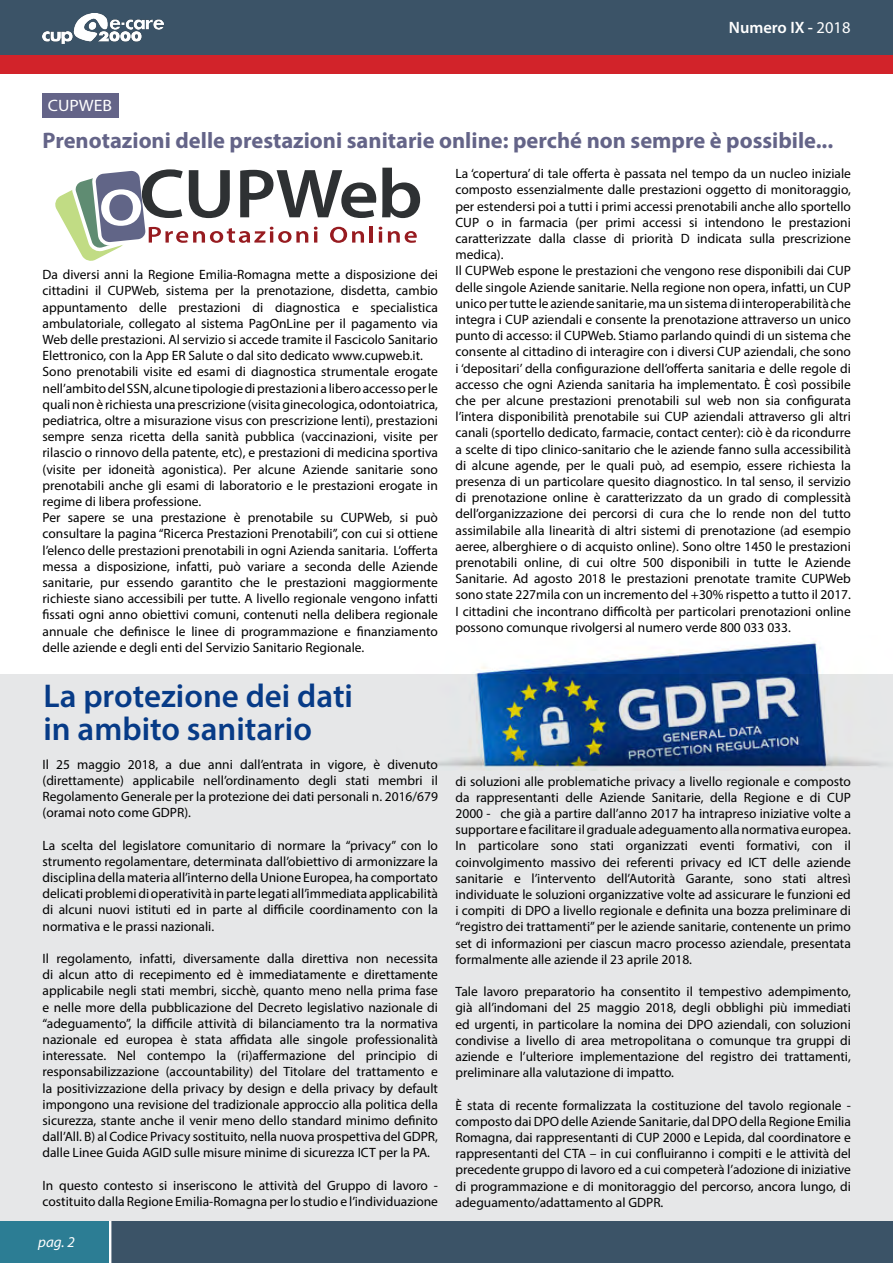
<style>
.page{position:relative;width:893px;height:1263px;background:#fff}
.page>*{position:absolute;margin:0;border:0;box-sizing:border-box;transform-origin:0 0}
.t1{font:600 33px/33px "Myriad Pro";color:#073b87}
.t2{font:700 22.5px "Myriad Pro";color:#646488}
.t3{font:600 16.5px "Myriad Pro";color:#fff}
.t4{font:16.5px "Myriad Pro";color:#fff;scale:1.07 1}
.t5{font:italic 15px "Myriad Pro";color:#fff}
.t6{font:13.5px/16.2px "Myriad Pro";color:#000;text-align:justify}
.s1{font-weight:400}
</style>
<div class="page">
<div style="left:0;top:0;width:893px;height:55px;background:#3b5367"></div>
<div style="left:0;top:1220px;width:893px;height:43px;background:#3b5367"></div>
<img style="left:43px;top:14px;width:120px;height:30px">
<hr style="left:108px;top:1220px;width:3px;height:43px;background:#fff">
<div style="left:0;top:1220px;width:108px;height:43px;background:#2c7d94"></div>
<div style="left:0;top:674px;width:893px;height:546px;background:#e6e7e8"></div>
<div style="left:0;top:55px;width:893px;height:18px;background:#d2232a"></div>
<div style="left:43px;top:93px;width:76px;height:25px;background:#646488"></div>
<img style="left:427px;top:641px;width:459px;height:130px">
<svg style="left:55px;top:167px;width:365px;height:94px"></svg>
<p class="t4" style="left:48px;top:95px;width:62px">CUPWEB</p>
<p class="t3" style="left:729px;top:17px;width:123px">Numero IX - <span class="s1">2018</span></p>
<h2 class="t2" style="left:43px;top:126px;width:792px">Prenotazioni delle prestazioni sanitarie online: perché non sempre è possibile...</h2>
<p class="t6" style="left:43px;top:266px;width:397px;text-align:left">Da diversi anni la Regione Emilia-Romagna mette a disposizione dei cittadini il CUPWeb, sistema per la prenotazione, disdetta, cambio appuntamento delle prestazioni di diagnostica e specialistica ambulatoriale, collegato al sistema PagOnLine per il pagamento via Web delle prestazioni. Al servizio si accede tramite il Fascicolo Sanitario Elettronico, con la App ER Salute o dal sito dedicato www.cupweb.it.<br>Sono prenotabili visite ed esami di diagnostica strumentale erogate nell’ambito del SSN, alcune tipologie di prestazioni a libero accesso per le quali non è richiesta una prescrizione (visita ginecologica, odontoiatrica, pediatrica, oltre a misurazione visus con prescrizione lenti), prestazioni sempre senza ricetta della sanità pubblica (vaccinazioni, visite per rilascio o rinnovo della patente, etc), e prestazioni di medicina sportiva (visite per idoneità agonistica). Per alcune Aziende sanitarie sono prenotabili anche gli esami di laboratorio e le prestazioni erogate in regime di libera professione.<br>Per sapere se una prestazione è prenotabile su CUPWeb, si può consultare la pagina “Ricerca Prestazioni Prenotabili”, con cui si ottiene l’elenco delle prestazioni prenotabili in ogni Azienda sanitaria. L’offerta messa a disposizione, infatti, può variare a seconda delle Aziende sanitarie, pur essendo garantito che le prestazioni maggiormente richieste siano accessibili per tutte. A livello regionale vengono infatti fissati ogni anno obiettivi comuni, contenuti nella delibera regionale annuale che definisce le linee di programmazione e finanziamento delle aziende e degli enti del Servizio Sanitario Regionale.</p>
<h1 class="t1" style="left:43px;top:679px;width:311px">La protezione dei dati in ambito sanitario</h1>
<p class="t6" style="left:43px;top:756px;width:397px">Il 25 maggio 2018, a due anni dall’entrata in vigore, è divenuto (direttamente) applicabile nell’ordinamento degli stati membri il Regolamento Generale per la protezione dei dati personali n. 2016/679 (oramai noto come GDPR).</p>
<p class="t6" style="left:43px;top:837px;width:397px">La scelta del legislatore comunitario di normare la “privacy” con lo strumento regolamentare, determinata dall’obiettivo di armonizzare la disciplina della materia all’interno della Unione Europea, ha comportato delicati problemi di operatività in parte legati all’immediata applicabilità di alcuni nuovi istituti ed in parte al difficile coordinamento con la normativa e le prassi nazionali.</p>
<p class="t6" style="left:43px;top:950px;width:397px">Il regolamento, infatti, diversamente dalla direttiva non necessita di alcun atto di recepimento ed è immediatamente e direttamente applicabile negli stati membri, sicchè, quanto meno nella prima fase e nelle more della pubblicazione del Decreto legislativo nazionale di “adeguamento”, la difficile attività di bilanciamento tra la normativa nazionale ed europea è stata affidata alle singole professionalità interessate. Nel contempo la (ri)affermazione del principio di responsabilizzazione (accountability) del Titolare del trattamento e la positivizzazione della privacy by design e della privacy by default impongono una revisione del tradizionale approccio alla politica della sicurezza, stante anche il venir meno dello standard minimo definito dall’All. B) al Codice Privacy sostituito, nella nuova prospettiva del GDPR, dalle Linee Guida AGID sulle misure minime di sicurezza ICT per la PA.</p>
<p class="t6" style="left:43px;top:1177px;width:397px">In questo contesto si inseriscono le attività del Gruppo di lavoro - costituito dalla Regione Emilia-Romagna per lo studio e l’individuazione</p>
<p class="t5" style="left:38px;top:1233px;width:38px">pag. 2</p>
<p class="t6" style="left:455px;top:165px;width:397px;text-align:left">La ‘copertura’ di tale offerta è passata nel tempo da un nucleo iniziale composto essenzialmente dalle prestazioni oggetto di monitoraggio, per estendersi poi a tutti i primi accessi prenotabili anche allo sportello CUP o in farmacia (per primi accessi si intendono le prestazioni caratterizzate dalla classe di priorità D indicata sulla prescrizione medica).<br>Il CUPWeb espone le prestazioni che vengono rese disponibili dai CUP delle singole Aziende sanitarie. Nella regione non opera, infatti, un CUP unico per tutte le aziende sanitarie, ma un sistema di interoperabilità che integra i CUP aziendali e consente la prenotazione attraverso un unico punto di accesso: il CUPWeb. Stiamo parlando quindi di un sistema che consente al cittadino di interagire con i diversi CUP aziendali, che sono i ‘depositari’ della configurazione dell’offerta sanitaria e delle regole di accesso che ogni Azienda sanitaria ha implementato. È così possibile che per alcune prestazioni prenotabili sul web non sia configurata l’intera disponibilità prenotabile sui CUP aziendali attraverso gli altri canali (sportello dedicato, farmacie, contact center): ciò è da ricondurre a scelte di tipo clinico-sanitario che le aziende fanno sulla accessibilità di alcune agende, per le quali può, ad esempio, essere richiesta la presenza di un particolare quesito diagnostico. In tal senso, il servizio di prenotazione online è caratterizzato da un grado di complessità dell’organizzazione dei percorsi di cura che lo rende non del tutto assimilabile alla linearità di altri sistemi di prenotazione (ad esempio aeree, alberghiere o di acquisto online). Sono oltre 1450 le prestazioni prenotabili online, di cui oltre 500 disponibili in tutte le Aziende Sanitarie. Ad agosto 2018 le prestazioni prenotate tramite CUPWeb sono state 227mila con un incremento del +30% rispetto a tutto il 2017.<br>I cittadini che incontrano difficoltà per particolari prenotazioni online possono comunque rivolgersi al numero verde 800 033 033.</p>
<p class="t6" style="left:455px;top:773px;width:397px">di soluzioni alle problematiche privacy a livello regionale e composto da rappresentanti delle Aziende Sanitarie, della Regione e di CUP 2000 - che già a partire dall’anno 2017 ha intrapreso iniziative volte a supportare e facilitare il graduale adeguamento alla normativa europea.<br>In particolare sono stati organizzati eventi formativi, con il coinvolgimento massivo dei referenti privacy ed ICT delle aziende sanitarie e l’intervento dell’Autorità Garante, sono stati altresì individuate le soluzioni organizzative volte ad assicurare le funzioni ed i compiti di DPO a livello regionale e definita una bozza preliminare di “registro dei trattamenti” per le aziende sanitarie, contenente un primo set di informazioni per ciascun macro processo aziendale, presentata formalmente alle aziende il 23 aprile 2018.</p>
<p class="t6" style="left:455px;top:983px;width:397px">Tale lavoro preparatorio ha consentito il tempestivo adempimento, già all’indomani del 25 maggio 2018, degli obblighi più immediati ed urgenti, in particolare la nomina dei DPO aziendali, con soluzioni condivise a livello di area metropolitana o comunque tra gruppi di aziende e l’ulteriore implementazione del registro dei trattamenti, preliminare alla valutazione di impatto.</p>
<p class="t6" style="left:455px;top:1097px;width:397px">È stata di recente formalizzata la costituzione del tavolo regionale - composto dai DPO delle Aziende Sanitarie, dal DPO della Regione Emilia Romagna, dai rappresentanti di CUP 2000 e Lepida, dal coordinatore e rappresentanti del CTA – in cui confluiranno i compiti e le attività del precedente gruppo di lavoro ed a cui competerà l’adozione di iniziative di programmazione e di monitoraggio del percorso, ancora lungo, di adeguamento/adattamento al GDPR.</p>
</div>
